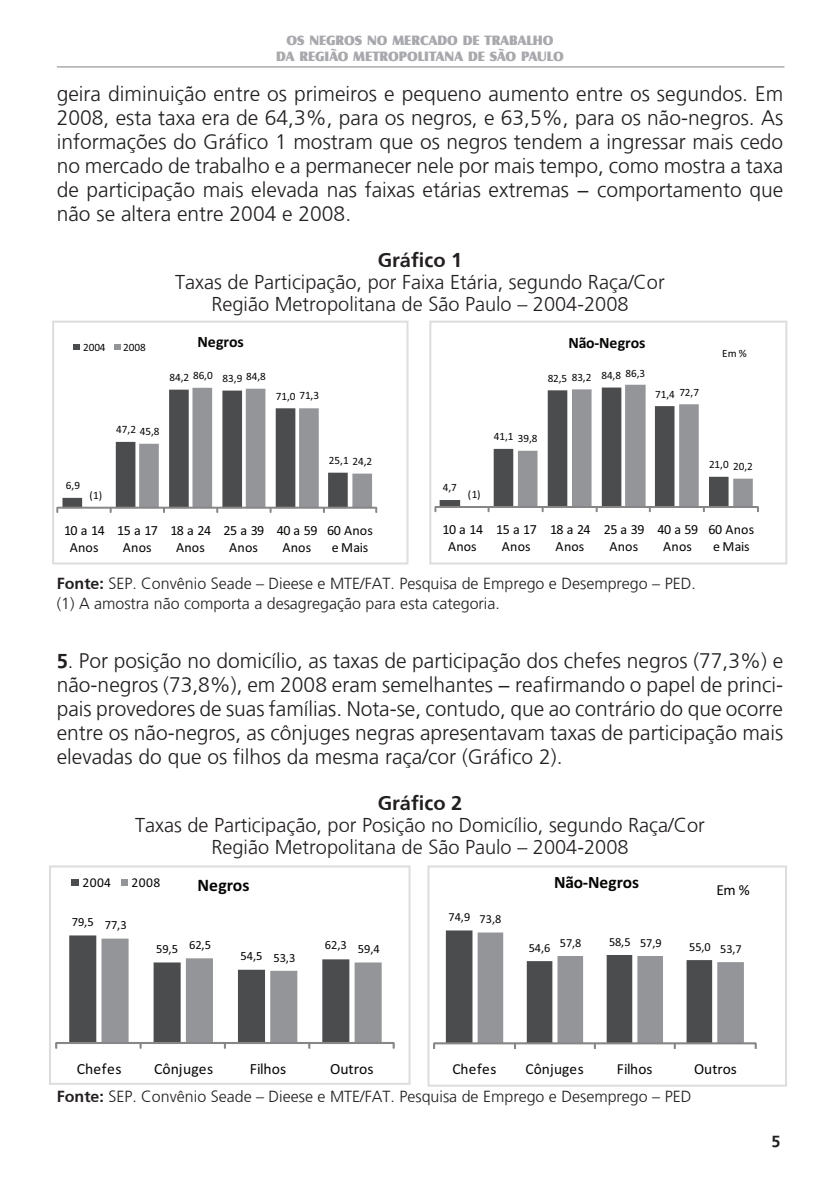
<style>
.page{position:relative;width:840px;height:1191px;background:#fff}
.page>*{position:absolute;margin:0;border:0;box-sizing:border-box;transform-origin:0 0}
.t1{font:300 21px/24px "Frutiger";color:#231f20;text-align:justify}
.t2{font:300 20px/22px "Frutiger";color:#231f20;text-align:center}
.t3{font:700 20px "Frutiger";color:#231f20}
.t4{font:700 17.6px "Calibri";letter-spacing:-.005em;color:#050504}
.t5{font:700 17.4px "Calibri";letter-spacing:-.005em;color:#050504}
.t6{font:300 16px/20px "Frutiger";color:#231f20}
.t7{font:700 16px "Frutiger";color:#231f20}
.t8{font:700 15.8px "Calibri";letter-spacing:-.005em;color:#050504}
.t9{font:15.6px "Calibri";letter-spacing:.005em;color:#050504}
.t10{font:15.4px "Calibri";letter-spacing:.005em;color:#050504}
.t11{font:14px/16.8px "Calibri";letter-spacing:.005em;color:#050504;text-align:center}
.t12{font:14px/16px "Castle T Ultr";color:#a8a9ad;text-align:center}
.t13{font:13.6px "Calibri";letter-spacing:.03em;color:#050504}
.t14{font:12.4px "Calibri";letter-spacing:-.005em;color:#050504}
.t15{font:12.2px "Calibri";letter-spacing:-.005em;color:#050504}
.t16{font:11.2px "Calibri";letter-spacing:-.005em;color:#050504}
.s1{font-weight:700}
.s2{font-weight:700;font-size:20px}
.s3{font-size:20px}
</style>
<div class="page">
<hr style="left:57px;top:67px;width:727px;height:1px;background:#808285">
<svg style="left:56px;top:388px;width:321px;height:125px"></svg>
<svg style="left:74px;top:344px;width:6px;height:5px"></svg>
<svg style="left:114px;top:344px;width:6px;height:5px"></svg>
<div style="left:52px;top:321px;width:356px;height:243px;border:2px solid #dcdddf"></div>
<svg style="left:434px;top:385px;width:324px;height:127px"></svg>
<div style="left:429px;top:321px;width:357px;height:243px;border:2px solid #dcddde"></div>
<hr style="left:56px;top:1042px;width:338px;height:2px;background:#878686">
<svg style="left:69px;top:935px;width:312px;height:113px"></svg>
<div style="left:71px;top:879px;width:8px;height:6px;background:#4b4c4d"></div>
<svg style="left:121px;top:879px;width:6px;height:6px"></svg>
<div style="left:49px;top:865px;width:361px;height:219px;border:2px solid #dcdddf"></div>
<div style="left:433px;top:1042px;width:322px;height:2px;background:#878686;border:1px solid #878686"></div>
<svg style="left:754px;top:1042px;width:2px;height:7px"></svg>
<svg style="left:445px;top:930px;width:298px;height:119px"></svg>
<svg style="left:433px;top:1042px;width:2px;height:7px"></svg>
<div style="left:427px;top:865px;width:359px;height:221px;border:2px solid #dcddde"></div>
<p class="t12" style="left:276px;top:33px;width:288px">OS NEGROS NO MERCADO DE TRABALHO<br>DA REGIÃO METROPOLITANA DE SÃO PAULO</p>
<p class="t1" style="left:57px;top:82px;width:727px">geira diminuição entre os primeiros e pequeno aumento entre os segundos. Em 2008, esta taxa era de 64,3%, para os negros, e 63,5%, para os não-negros. As informações do Gráfico 1 mostram que os negros tendem a ingressar mais cedo no mercado de trabalho e a permanecer nele por mais tempo, como mostra a taxa de participação mais elevada nas faixas etárias extremas − comportamento que não se altera entre 2004 e 2008.</p>
<p class="t3" style="left:377px;top:248px;width:86px">Gráfico 1</p>
<p class="t2" style="left:175px;top:271px;width:490px">Taxas de Participação, por Faixa Etária, segundo Raça/Cor<br>Região Metropolitana de São Paulo – 2004-2008</p>
<p class="t16" style="left:83px;top:340px;width:24px">2004</p>
<p class="t16" style="left:123px;top:340px;width:24px">2008</p>
<p class="t8" style="left:197px;top:332px;width:48px">Negros</p>
<p class="t8" style="left:568px;top:333px;width:78px">Não-Negros</p>
<p class="t16" style="left:721px;top:346px;width:26px">Em%</p>
<p class="t16" style="left:193px;top:368px;width:21px">86,0</p>
<p class="t16" style="left:246px;top:370px;width:21px">84,8</p>
<p class="t16" style="left:169px;top:370px;width:21px">84,2</p>
<p class="t16" style="left:222px;top:371px;width:21px">83,9</p>
<p class="t16" style="left:625px;top:366px;width:21px">86,3</p>
<p class="t16" style="left:547px;top:371px;width:45px">82,5 83,2</p>
<p class="t16" style="left:601px;top:368px;width:21px">84,8</p>
<p class="t16" style="left:275px;top:389px;width:45px">71,0 71,3</p>
<p class="t16" style="left:679px;top:385px;width:21px">72,7</p>
<p class="t16" style="left:655px;top:387px;width:21px">71,4</p>
<p class="t16" style="left:116px;top:422px;width:21px">47,2</p>
<p class="t16" style="left:140px;top:424px;width:21px">45,8</p>
<p class="t16" style="left:493px;top:429px;width:21px">41,1</p>
<p class="t16" style="left:517px;top:431px;width:21px">39,8</p>
<p class="t16" style="left:329px;top:453px;width:21px">25,1</p>
<p class="t16" style="left:352px;top:454px;width:21px">24,2</p>
<p class="t16" style="left:708px;top:458px;width:45px">21,0 20,2</p>
<p class="t16" style="left:66px;top:479px;width:16px">6,9</p>
<p class="t16" style="left:89px;top:488px;width:14px">(1)</p>
<p class="t16" style="left:442px;top:481px;width:16px">4,7</p>
<p class="t16" style="left:467px;top:487px;width:14px">(1)</p>
<p class="t11" style="left:64px;top:522px;width:42px">10 a 14<br>Anos</p>
<p class="t11" style="left:117px;top:522px;width:42px">15 a 17<br>Anos</p>
<p class="t11" style="left:170px;top:522px;width:42px">18 a 24<br>Anos</p>
<p class="t11" style="left:223px;top:522px;width:42px">25 a 39<br>Anos</p>
<p class="t11" style="left:276px;top:522px;width:42px">40 a 59<br>Anos</p>
<p class="t11" style="left:327px;top:522px;width:47px">60 Anos e Mais</p>
<p class="t11" style="left:442px;top:520px;width:42px">10 a 14<br>Anos</p>
<p class="t11" style="left:496px;top:520px;width:42px">15 a 17<br>Anos</p>
<p class="t11" style="left:549px;top:520px;width:42px">18 a 24<br>Anos</p>
<p class="t11" style="left:603px;top:520px;width:42px">25 a 39<br>Anos</p>
<p class="t11" style="left:657px;top:520px;width:42px">40 a 59<br>Anos</p>
<p class="t11" style="left:708px;top:520px;width:47px">60 Anos e Mais</p>
<p class="t6" style="left:57px;top:573px;width:640px"><span class="s1">Fonte:</span> SEP. Convênio Seade – Dieese e MTE/FAT. Pesquisa de Emprego e Desemprego – PED. (1) A amostra não comporta a desagregação para esta categoria.</p>
<p class="t1" style="left:57px;top:648px;width:727px"><span class="s2">5</span><span class="s3">.</span> Por posição no domicílio, as taxas de participação dos chefes negros (77,3%) e não-negros (73,8%), em 2008 eram semelhantes − reafirmando o papel de princi&shy;pais provedores de suas famílias. Nota-se, contudo, que ao contrário do que ocorre entre os não-negros, as cônjuges negras apresentavam taxas de participação mais elevadas do que os filhos da mesma raça/cor (Gráfico 2).</p>
<p class="t3" style="left:377px;top:791px;width:86px">Gráfico 2</p>
<p class="t2" style="left:135px;top:813px;width:570px">Taxas de Participação, por Posição no Domicílio, segundo Raça/Cor<br>Região Metropolitana de São Paulo – 2004-2008</p>
<p class="t13" style="left:82px;top:873px;width:30px">2004</p>
<p class="t13" style="left:131px;top:873px;width:30px">2008</p>
<p class="t4" style="left:197px;top:874px;width:53px">Negros</p>
<p class="t5" style="left:554px;top:871px;width:86px">Não-Negros</p>
<p class="t10" style="left:716px;top:880px;width:35px">Em %</p>
<p class="t14" style="left:72px;top:914px;width:23px">79,5</p>
<p class="t14" style="left:105px;top:917px;width:23px">77,3</p>
<p class="t15" style="left:448px;top:909px;width:23px">74,9</p>
<p class="t15" style="left:479px;top:911px;width:23px">73,8</p>
<p class="t14" style="left:156px;top:941px;width:23px">59,5</p>
<p class="t14" style="left:189px;top:937px;width:23px">62,5</p>
<p class="t14" style="left:240px;top:948px;width:23px">54,5</p>
<p class="t14" style="left:273px;top:949px;width:23px">53,3</p>
<p class="t14" style="left:324px;top:937px;width:23px">62,3</p>
<p class="t14" style="left:357px;top:941px;width:23px">59,4</p>
<p class="t15" style="left:528px;top:940px;width:23px">54,6</p>
<p class="t15" style="left:608px;top:934px;width:23px">58,5</p>
<p class="t15" style="left:559px;top:935px;width:23px">57,8</p>
<p class="t15" style="left:639px;top:935px;width:23px">57,9</p>
<p class="t15" style="left:688px;top:939px;width:23px">55,0</p>
<p class="t15" style="left:719px;top:941px;width:23px">53,7</p>
<p class="t9" style="left:77px;top:1059px;width:46px">Chefes</p>
<p class="t9" style="left:154px;top:1059px;width:61px">Cônjuges</p>
<p class="t9" style="left:250px;top:1059px;width:38px">Filhos</p>
<p class="t9" style="left:330px;top:1059px;width:45px">Outros</p>
<p class="t10" style="left:452px;top:1059px;width:45px">Chefes</p>
<p class="t10" style="left:525px;top:1059px;width:60px">Cônjuges</p>
<p class="t10" style="left:616px;top:1059px;width:37px">Filhos</p>
<p class="t10" style="left:693px;top:1059px;width:44px">Outros</p>
<p class="t6" style="left:57px;top:1086px;width:635px"><span class="s1">Fonte:</span> SEP. Convênio Seade – Dieese e MTE/FAT. Pesquisa de Emprego e Desemprego – PED</p>
<p class="t7" style="left:771px;top:1131px;width:10px">5</p>
</div>
